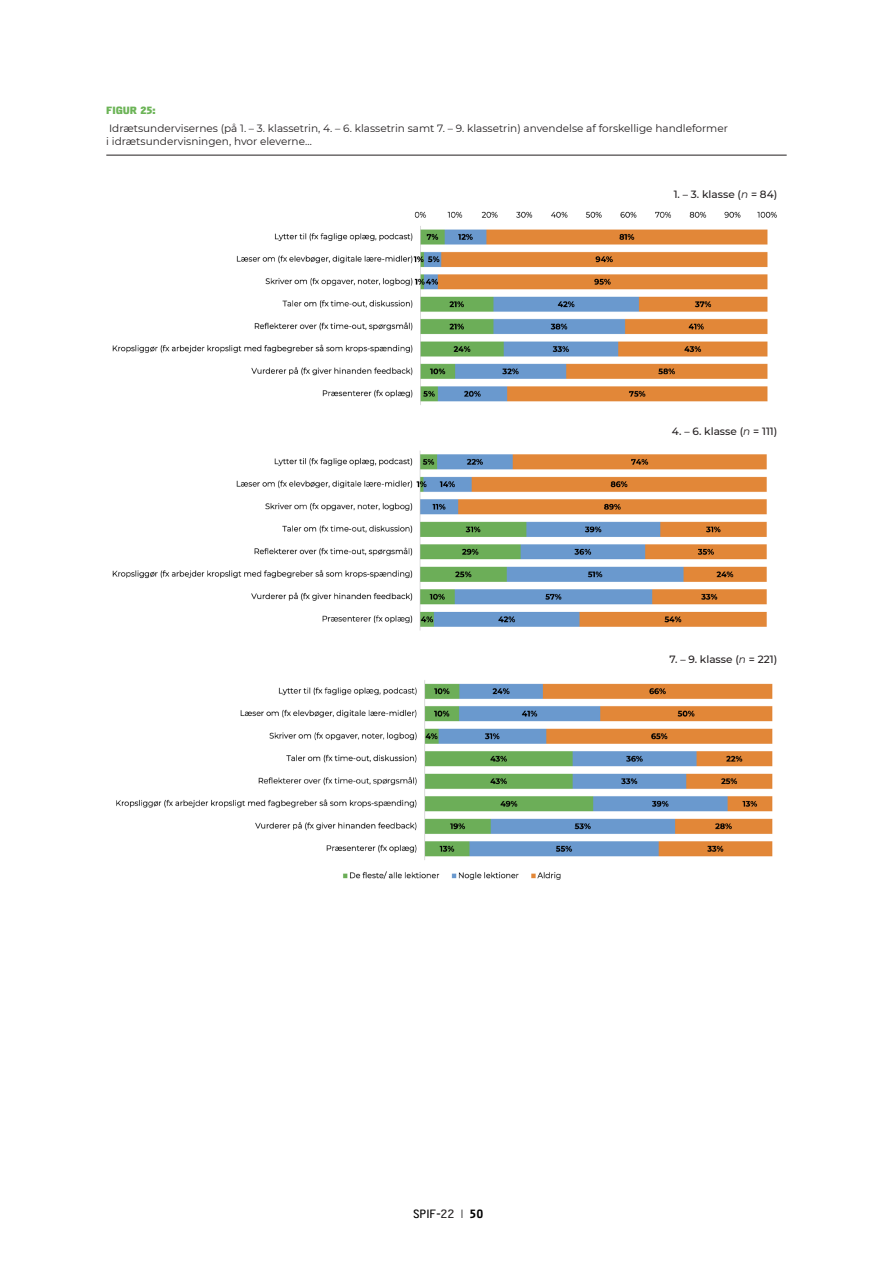
<style>
.page{position:relative;width:893px;height:1263px;background:#fff}
.page>*{position:absolute;margin:0;border:0;box-sizing:border-box;transform-origin:0 0}
.t1{font:12px "Access";color:#000}
.t2{font:10.5px "Montserrat";color:#231f20}
.t3{font:500 10.5px "Montserrat";color:#231f20}
.t4{font:800 10.5px "Access";color:#6cb457}
.s1{font-weight:400;font-style:italic}
.s2{color:#231f20}
.s3{font-weight:700}
</style>
<div class="page">
<img style="left:112px;top:211px;width:665px;height:194px">
<img style="left:116px;top:680px;width:657px;height:200px">
<img style="left:112px;top:451px;width:655px;height:180px">
<hr style="left:106px;top:155px;width:681px;height:1px;background:#231f20">
<p class="t4" style="left:106px;top:104px;width:51px">FIGUR 25:</p>
<p class="t2" style="left:109px;top:121px;width:620px">Idrætsundervisernes (på 1. – 3. klassetrin, 4. – 6. klassetrin samt 7. – 9. klassetrin) anvendelse af forskellige handleformer</p>
<p class="t2" style="left:106px;top:134px;width:207px">i idrætsundervisningen, hvor eleverne…</p>
<p class="t3" style="left:674px;top:187px;width:105px">1. – 3. klasse (<span class="s1">n</span> = 84)</p>
<p class="t3" style="left:672px;top:423px;width:107px">4. – 6. klasse (<span class="s1">n</span> = 111)</p>
<p class="t3" style="left:669px;top:652px;width:109px">7. – 9. klasse (<span class="s1">n</span> = 221)</p>
<p class="t1" style="left:413px;top:1208px;width:72px">SPIF-<span class="s2">22</span> | <span class="s3">50</span></p>
</div>
